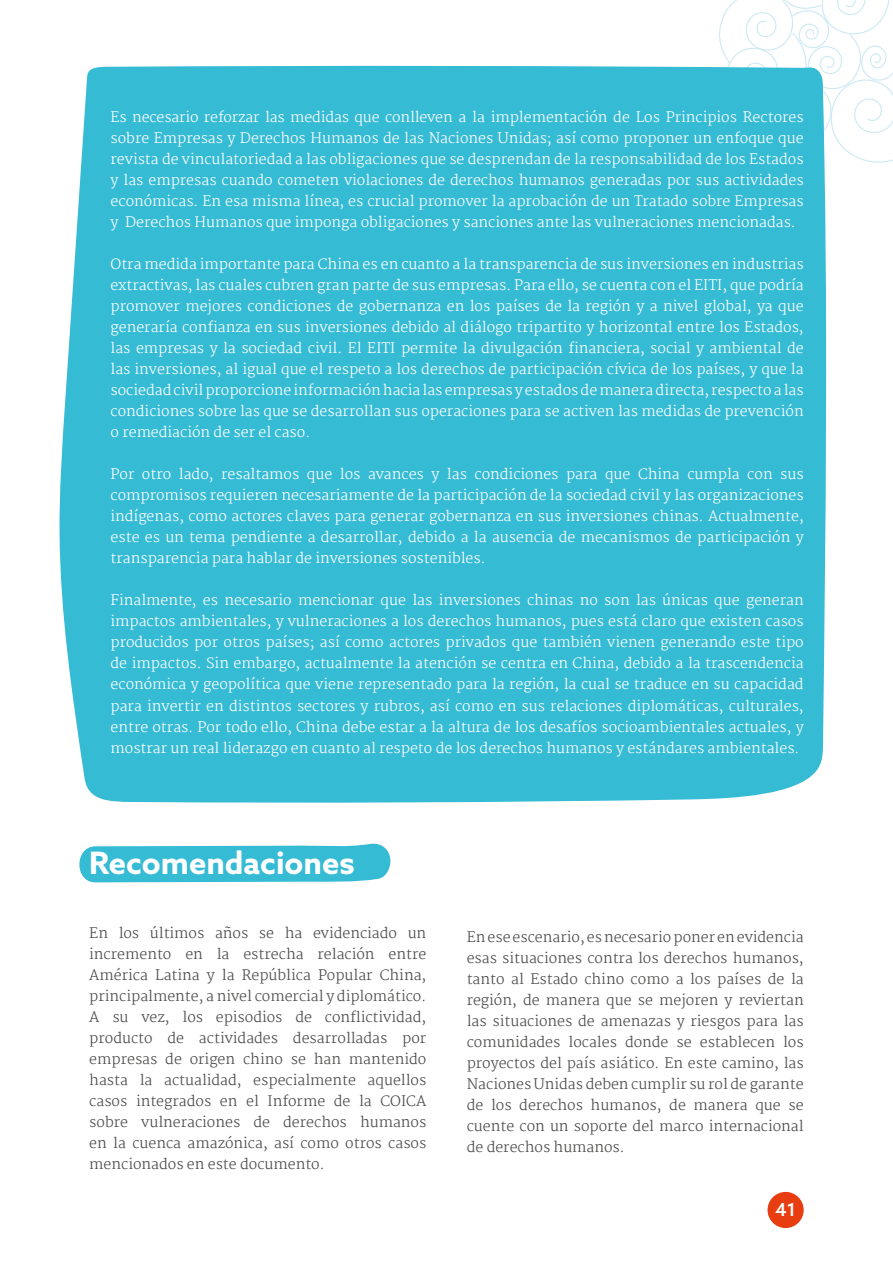
<style>
.page{position:relative;width:893px;height:1263px;background:#fff}
.page>*{position:absolute;margin:0;border:0;box-sizing:border-box;transform-origin:0 0}
.t1{font:700 30.9px "Azo Sans";color:#fff}
.t2{font:500 18px "Azo Sans";color:#fff}
.t3{font:300 14.25px/21px "Martel";color:#fff;text-align:justify}
.t4{font:300 14.25px/21px "Martel";color:#4a4a49;text-align:justify}
</style>
<div class="page">
<svg style="left:719px;top:0;width:174px;height:163px"></svg>
<div style="left:767px;top:1192px;width:37px;height:36px;background:#e73d11;border-radius:50%"></div>
<svg style="left:79px;top:843px;width:312px;height:39px;background:#4ac1d9"></svg>
<div style="left:59px;top:65px;width:769px;height:738px;background:#36bbd5"></div>
<p class="t3" style="left:111px;top:107px;width:695px">Es necesario reforzar las medidas que conlleven a la implementación de Los Principios Rectores sobre Empresas y Derechos Humanos de las Naciones Unidas; así como proponer un enfoque que revista de vinculatoriedad a las obligaciones que se desprendan de la responsabilidad de los Estados y las empresas cuando cometen violaciones de derechos humanos generadas por sus actividades económicas. En esa misma línea, es crucial promover la aprobación de un Tratado sobre Empresas y Derechos Humanos que imponga obligaciones y sanciones ante las vulneraciones mencionadas.</p>
<p class="t3" style="left:111px;top:254px;width:695px">Otra medida importante para China es en cuanto a la transparencia de sus inversiones en industrias extractivas, las cuales cubren gran parte de sus empresas. Para ello, se cuenta con el EITI, que podría promover mejores condiciones de gobernanza en los países de la región y a nivel global, ya que generaría confianza en sus inversiones debido al diálogo tripartito y horizontal entre los Estados, las empresas y la sociedad civil. El EITI permite la divulgación financiera, social y ambiental de las inversiones, al igual que el respeto a los derechos de participación cívica de los países, y que la sociedad civil proporcione información hacia las empresas y estados de manera directa, respecto a las condiciones sobre las que se desarrollan sus operaciones para se activen las medidas de prevención o remediación de ser el caso.</p>
<p class="t3" style="left:111px;top:464px;width:695px">Por otro lado, resaltamos que los avances y las condiciones para que China cumpla con sus compromisos requieren necesariamente de la participación de la sociedad civil y las organizaciones indígenas, como actores claves para generar gobernanza en sus inversiones chinas. Actualmente, este es un tema pendiente a desarrollar, debido a la ausencia de mecanismos de participación y transparencia para hablar de inversiones sostenibles.</p>
<p class="t3" style="left:111px;top:590px;width:695px">Finalmente, es necesario mencionar que las inversiones chinas no son las únicas que generan impactos ambientales, y vulneraciones a los derechos humanos, pues está claro que existen casos producidos por otros países; así como actores privados que también vienen generando este tipo de impactos. Sin embargo, actualmente la atención se centra en China, debido a la trascendencia económica y geopolítica que viene representado para la región, la cual se traduce en su capacidad para invertir en distintos sectores y rubros, así como en sus relaciones diplomáticas, culturales, entre otras. Por todo ello, China debe estar a la altura de los desafíos socioambientales actuales, y mostrar un real liderazgo en cuanto al respeto de los derechos humanos y estándares ambientales.</p>
<h1 class="t1" style="left:89px;top:843px;width:267px">Recomendaciones</h1>
<p class="t4" style="left:89px;top:922px;width:338px">En los últimos años se ha evidenciado un incremento en la estrecha relación entre América Latina y la República Popular China, principalmente, a nivel comercial y diplomático.<br>A su vez, los episodios de conflictividad, producto de actividades desarrolladas por empresas de origen chino se han mantenido hasta la actualidad, especialmente aquellos casos integrados en el Informe de la COICA sobre vulneraciones de derechos humanos en la cuenca amazónica, así como otros casos mencionados en este documento.</p>
<p class="t4" style="left:467px;top:926px;width:338px">En ese escenario, es necesario poner en evidencia esas situaciones contra los derechos humanos, tanto al Estado chino como a los países de la región, de manera que se mejoren y reviertan las situaciones de amenazas y riesgos para las comunidades locales donde se establecen los proyectos del país asiático. En este camino, las Naciones Unidas deben cumplir su rol de garante de los derechos humanos, de manera que se cuente con un soporte del marco internacional de derechos humanos.</p>
<p class="t2" style="left:775px;top:1198px;width:22px">41</p>
</div>
